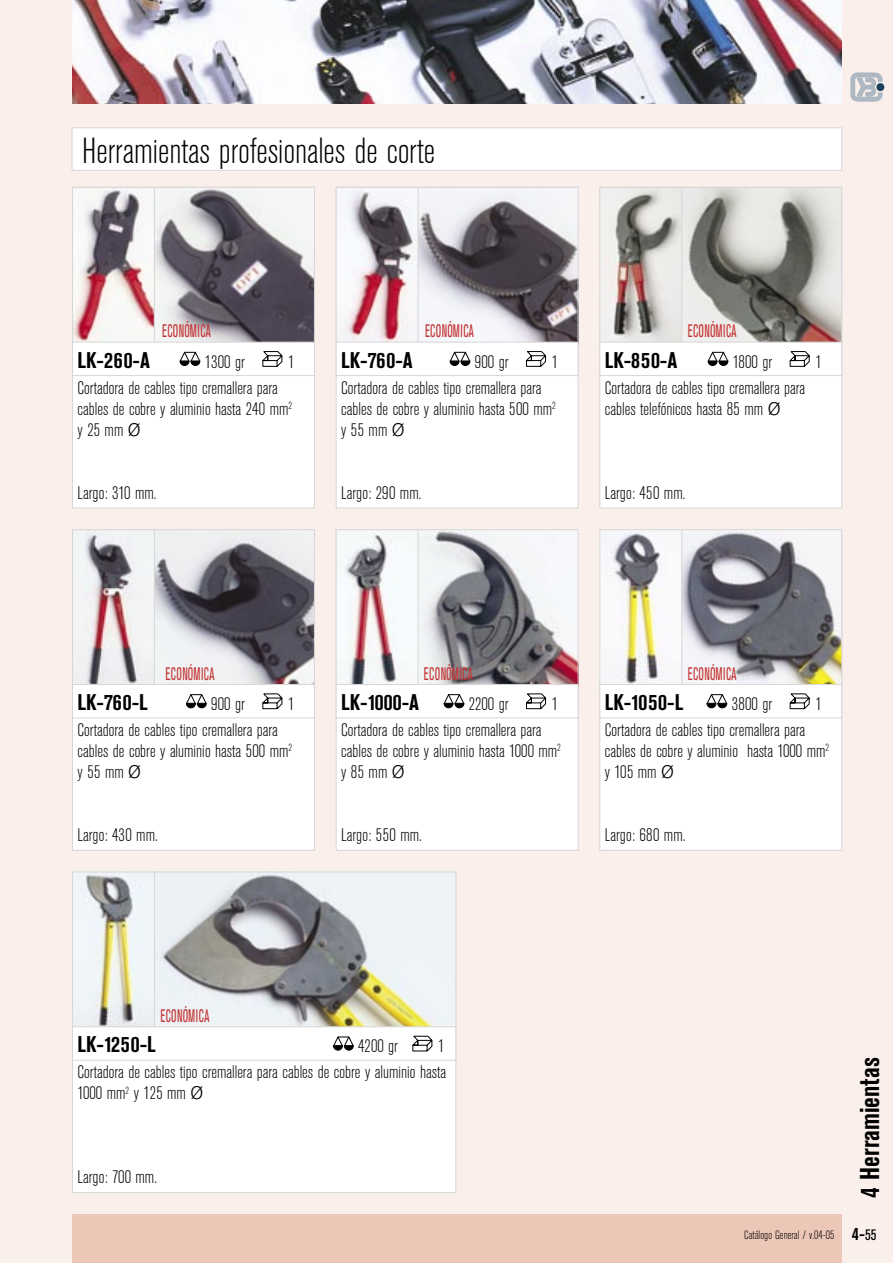
<style>
.page{position:relative;width:893px;height:1263px;background:#faefea}
.page>*{position:absolute;margin:0;border:0;box-sizing:border-box;transform-origin:0 0}
.Título{font:300 condensed 36px "Akzidenz Grotesk BE";color:#000}
.t1{font:700 condensed 27px "Akzidenz Grotesk BE";color:#000}
.datos{font:700 condensed 22.5px "Akzidenz Grotesk BE";letter-spacing:.01em;color:#000}
.datos-2{font:300 condensed 18px/21px "Akzidenz Grotesk BE";color:#000}
.rojo{font:condensed 18px "Akzidenz Grotesk BE";letter-spacing:.02em;color:#c43434;scale:.7 1}
.t2{font:300 condensed 12px "Akzidenz Grotesk BE";color:#000}
.s1{font-stretch:normal}
.s2{font-weight:700;font-size:18px}
.s3{font-weight:400;font-size:15px}
</style>
<div class="page">
<div style="left:72px;top:1214px;width:770px;height:49px;background:#ecc6b7"></div>
<img style="left:72px;top:0;width:770px;height:103px">
<div style="left:876px;top:83px;width:8px;height:8px;background:#193f5b;border-radius:50%"></div>
<svg style="left:850px;top:72px;width:33px;height:30px"></svg>
<div style="left:72px;top:128px;width:770px;height:42px;background:#fff"></div>
<div style="left:72px;top:128px;width:770px;height:43px;border:1px solid #d6d6d6"></div>
<div style="left:600px;top:187px;width:242px;height:321px;background:#fff"></div>
<img style="left:602px;top:189px;width:80px;height:153px">
<div style="left:600px;top:187px;width:89px;height:157px;border:1px solid #d6d6d6"></div>
<img style="left:684px;top:189px;width:156px;height:153px">
<div style="left:682px;top:187px;width:160px;height:157px;border:1px solid #d6d6d6"></div>
<svg style="left:707px;top:351px;width:21px;height:15px"></svg>
<svg style="left:789px;top:351px;width:21px;height:16px"></svg>
<div style="left:600px;top:342px;width:242px;height:34px;border:1px solid #d6d6d6"></div>
<div style="left:73px;top:530px;width:241px;height:320px;background:#fff"></div>
<img style="left:74px;top:531px;width:79px;height:153px">
<div style="left:72px;top:529px;width:83px;height:158px;border:1px solid #d6d6d6"></div>
<svg style="left:156px;top:531px;width:157px;height:153px"></svg>
<div style="left:154px;top:529px;width:161px;height:158px;border:1px solid #d6d6d6"></div>
<div style="left:73px;top:684px;width:241px;height:34px;background:#fff"></div>
<svg style="left:186px;top:694px;width:21px;height:14px"></svg>
<svg style="left:262px;top:693px;width:21px;height:16px"></svg>
<div style="left:72px;top:684px;width:243px;height:34px;border:1px solid #d6d6d6"></div>
<div style="left:336px;top:530px;width:242px;height:320px;background:#fff"></div>
<img style="left:338px;top:531px;width:59px;height:153px">
<div style="left:336px;top:529px;width:83px;height:158px;border:1px solid #d6d6d6"></div>
<svg style="left:420px;top:531px;width:156px;height:153px"></svg>
<div style="left:418px;top:529px;width:160px;height:158px;border:1px solid #d6d6d6"></div>
<div style="left:336px;top:684px;width:242px;height:34px;background:#fff"></div>
<svg style="left:443px;top:694px;width:21px;height:14px"></svg>
<svg style="left:526px;top:693px;width:20px;height:16px"></svg>
<div style="left:336px;top:684px;width:242px;height:34px;border:1px solid #d6d6d6"></div>
<div style="left:73px;top:187px;width:241px;height:321px;background:#fff"></div>
<img style="left:74px;top:189px;width:79px;height:153px">
<div style="left:72px;top:187px;width:83px;height:157px;border:1px solid #d6d6d6"></div>
<svg style="left:156px;top:189px;width:157px;height:153px"></svg>
<div style="left:154px;top:187px;width:161px;height:157px;border:1px solid #d6d6d6"></div>
<svg style="left:179px;top:351px;width:21px;height:15px"></svg>
<svg style="left:262px;top:351px;width:21px;height:16px"></svg>
<div style="left:72px;top:342px;width:243px;height:34px;border:1px solid #d6d6d6"></div>
<div style="left:336px;top:187px;width:242px;height:321px;background:#fff"></div>
<img style="left:338px;top:189px;width:79px;height:153px">
<div style="left:336px;top:187px;width:83px;height:157px;border:1px solid #d6d6d6"></div>
<svg style="left:420px;top:189px;width:156px;height:153px"></svg>
<div style="left:418px;top:187px;width:160px;height:157px;border:1px solid #d6d6d6"></div>
<svg style="left:449px;top:351px;width:21px;height:15px"></svg>
<svg style="left:526px;top:351px;width:20px;height:16px"></svg>
<div style="left:336px;top:342px;width:242px;height:34px;border:1px solid #d6d6d6"></div>
<div style="left:600px;top:530px;width:242px;height:320px;background:#fff"></div>
<img style="left:602px;top:531px;width:80px;height:153px">
<div style="left:600px;top:529px;width:89px;height:158px;border:1px solid #d6d6d6"></div>
<img style="left:684px;top:531px;width:156px;height:153px">
<div style="left:682px;top:529px;width:160px;height:158px;border:1px solid #d6d6d6"></div>
<div style="left:73px;top:872px;width:383px;height:320px;background:#fff"></div>
<img style="left:74px;top:874px;width:80px;height:152px">
<div style="left:72px;top:872px;width:90px;height:157px;border:1px solid #d6d6d6"></div>
<img style="left:156px;top:874px;width:298px;height:152px">
<div style="left:154px;top:872px;width:302px;height:157px;border:1px solid #d6d6d6"></div>
<div style="left:600px;top:684px;width:242px;height:34px;background:#fff"></div>
<svg style="left:706px;top:694px;width:21px;height:14px"></svg>
<svg style="left:789px;top:693px;width:21px;height:16px"></svg>
<div style="left:600px;top:684px;width:242px;height:34px;border:1px solid #d6d6d6"></div>
<div style="left:73px;top:1027px;width:383px;height:33px;background:#fff"></div>
<svg style="left:333px;top:1036px;width:21px;height:14px"></svg>
<svg style="left:412px;top:1036px;width:21px;height:15px"></svg>
<div style="left:72px;top:1026px;width:384px;height:34px;border:1px solid #d6d6d6"></div>
<p class="Título" style="left:82px;top:131px;width:354px">Herramientas profesionales de corte</p>
<p class="rojo" style="left:162px;top:321px;width:71px">ECONÓMICA</p>
<p class="rojo" style="left:425px;top:321px;width:71px">ECONÓMICA</p>
<p class="rojo" style="left:688px;top:321px;width:71px">ECONÓMICA</p>
<p class="datos" style="left:78px;top:347px;width:74px">LK-260-A</p>
<p class="datos-2" style="left:205px;top:351px;width:42px">1300 gr</p>
<p class="datos-2" style="left:288px;top:351px;width:8px">1</p>
<p class="datos" style="left:341px;top:347px;width:73px">LK-760-A</p>
<p class="datos-2" style="left:475px;top:351px;width:35px">900 gr</p>
<p class="datos-2" style="left:552px;top:351px;width:8px">1</p>
<p class="datos" style="left:605px;top:347px;width:74px">LK-850-A</p>
<p class="datos-2" style="left:733px;top:351px;width:41px">1800 gr</p>
<p class="datos-2" style="left:815px;top:351px;width:8px">1</p>
<p class="datos-2" style="left:78px;top:378px;width:216px">Cortadora de cables tipo cremallera para cables de cobre y aluminio hasta 240 mm<sup>2 </sup>y 25 mm <span class="s1">Ø</span></p>
<p class="datos-2" style="left:341px;top:378px;width:216px">Cortadora de cables tipo cremallera para cables de cobre y aluminio hasta 500 mm<sup>2 </sup>y 55 mm <span class="s1">Ø</span></p>
<p class="datos-2" style="left:605px;top:378px;width:202px">Cortadora de cables tipo cremallera para cables telefónicos hasta 85 mm <span class="s1">Ø</span></p>
<p class="datos-2" style="left:78px;top:483px;width:81px">Largo: 310 mm.</p>
<p class="datos-2" style="left:341px;top:483px;width:82px">Largo: 290 mm.</p>
<p class="datos-2" style="left:605px;top:483px;width:82px">Largo: 450 mm.</p>
<p class="rojo" style="left:166px;top:663px;width:71px">ECONÓMICA</p>
<p class="rojo" style="left:424px;top:663px;width:71px">ECONÓMICA</p>
<p class="rojo" style="left:688px;top:663px;width:71px">ECONÓMICA</p>
<p class="datos" style="left:78px;top:689px;width:72px">LK-760-L</p>
<p class="datos-2" style="left:211px;top:694px;width:35px">900 gr</p>
<p class="datos-2" style="left:288px;top:694px;width:8px">1</p>
<p class="datos" style="left:341px;top:689px;width:79px">LK-1000-A</p>
<p class="datos-2" style="left:469px;top:694px;width:41px">2200 gr</p>
<p class="datos-2" style="left:552px;top:694px;width:8px">1</p>
<p class="datos" style="left:605px;top:689px;width:80px">LK-1050-L</p>
<p class="datos-2" style="left:732px;top:694px;width:42px">3800 gr</p>
<p class="datos-2" style="left:815px;top:694px;width:8px">1</p>
<p class="datos-2" style="left:78px;top:720px;width:216px">Cortadora de cables tipo cremallera para cables de cobre y aluminio hasta 500 mm<sup>2 </sup>y 55 mm <span class="s1">Ø</span></p>
<p class="datos-2" style="left:341px;top:720px;width:221px">Cortadora de cables tipo cremallera para cables de cobre y aluminio hasta 1000 mm<sup>2 </sup>y 85 mm <span class="s1">Ø</span></p>
<p class="datos-2" style="left:605px;top:720px;width:226px">Cortadora de cables tipo cremallera para cables de cobre y aluminio hasta 1000 mm<sup>2 </sup>y 105 mm <span class="s1">Ø</span></p>
<p class="datos-2" style="left:78px;top:825px;width:82px">Largo: 430 mm.</p>
<p class="datos-2" style="left:341px;top:825px;width:82px">Largo: 550 mm.</p>
<p class="datos-2" style="left:605px;top:825px;width:82px">Largo: 680 mm.</p>
<p class="rojo" style="left:160px;top:1006px;width:71px">ECONÓMICA</p>
<p class="datos" style="left:78px;top:1031px;width:80px">LK-1250-L</p>
<p class="datos-2" style="left:358px;top:1036px;width:41px">4200 gr</p>
<p class="datos-2" style="left:438px;top:1036px;width:8px">1</p>
<p class="datos-2" style="left:78px;top:1062px;width:370px">Cortadora de cables tipo cremallera para cables de cobre y aluminio hasta<br>1000 mm<sup>2</sup> y 125 mm <span class="s1">Ø</span></p>
<p class="datos-2" style="left:78px;top:1167px;width:81px">Largo: 700 mm.</p>
<h2 class="t1" style="left:854px;top:1198px;width:142px;rotate:-90deg">4 Herramientas</h2>
<p class="t2" style="left:744px;top:1228px;width:134px">Catálogo General / v.04-05 <span class="s2">4-</span><span class="s3">55</span></p>
</div>
